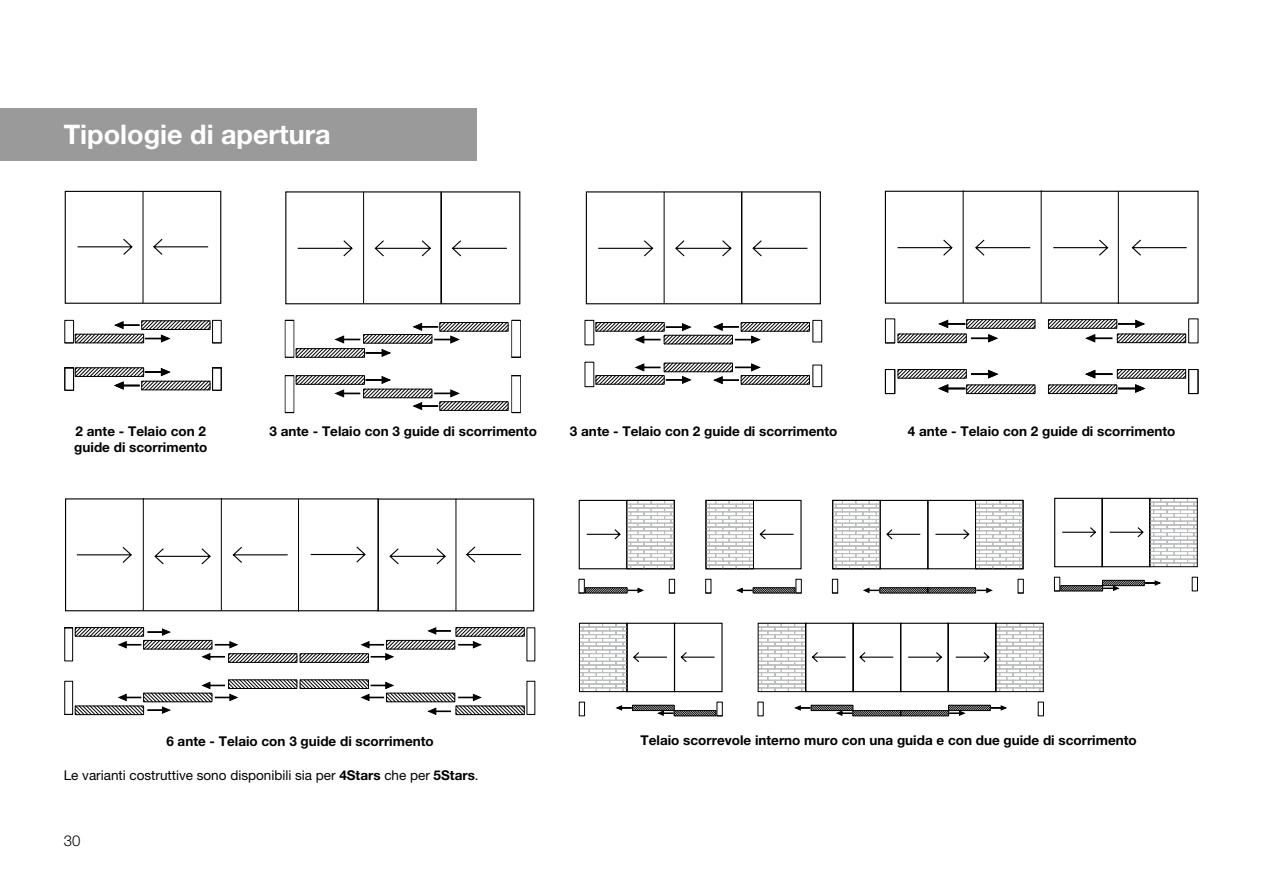
<style>
.page{position:relative;width:1263px;height:893px;background:#fff}
.page>*{position:absolute;margin:0;border:0;box-sizing:border-box;transform-origin:0 0}
.t1{font:700 27px "Helvetica Neue LT Pro";color:#fff}
.t2{font:300 15px "Helvetica Neue LT Pro";color:#000}
.t3{font:700 13.5px/16.2px "Helvetica Neue LT Pro";color:#000}
.t4{font:13.5px "Helvetica Neue LT Pro";color:#000}
.s1{font-weight:700}
</style>
<div class="page">
<div style="left:0;top:108px;width:476px;height:53px;background:#9a9a9a"></div>
<div style="left:212px;top:367px;width:10px;height:24px;border:1px solid #000"></div>
<div style="left:64px;top:367px;width:10px;height:24px;border:1px solid #000"></div>
<div style="left:65px;top:191px;width:156px;height:113px;border:1px solid #000"></div>
<hr style="left:143px;top:191px;width:1px;height:112px;background:#000">
<svg style="left:77px;top:238px;width:132px;height:18px"></svg>
<svg style="left:65px;top:320px;width:156px;height:24px"></svg>
<div style="left:141px;top:320px;width:69px;height:10px;border:1px solid #000"></div>
<svg style="left:65px;top:367px;width:156px;height:23px"></svg>
<div style="left:141px;top:381px;width:69px;height:9px;border:1px solid #000"></div>
<div style="left:511px;top:320px;width:10px;height:38px;border:1px solid #000"></div>
<div style="left:511px;top:375px;width:10px;height:38px;border:1px solid #000"></div>
<div style="left:285px;top:191px;width:235px;height:113px;border:1px solid #000"></div>
<hr style="left:363px;top:192px;width:1px;height:111px;background:#000">
<hr style="left:441px;top:192px;width:1px;height:112px;background:#000">
<svg style="left:297px;top:239px;width:210px;height:19px"></svg>
<svg style="left:295px;top:322px;width:225px;height:36px"></svg>
<div style="left:296px;top:348px;width:69px;height:10px;border:1px solid #000"></div>
<svg style="left:295px;top:375px;width:225px;height:36px"></svg>
<div style="left:296px;top:375px;width:69px;height:10px;border:1px solid #000"></div>
<div style="left:813px;top:320px;width:9px;height:22px;border:1px solid #000"></div>
<div style="left:813px;top:365px;width:9px;height:22px;border:1px solid #000"></div>
<div style="left:586px;top:191px;width:235px;height:113px;border:1px solid #000"></div>
<hr style="left:664px;top:192px;width:1px;height:111px;background:#000">
<hr style="left:741px;top:192px;width:1px;height:112px;background:#000">
<svg style="left:598px;top:239px;width:210px;height:19px"></svg>
<svg style="left:595px;top:362px;width:215px;height:23px"></svg>
<div style="left:664px;top:363px;width:69px;height:9px;border:1px solid #000"></div>
<svg style="left:595px;top:322px;width:215px;height:23px"></svg>
<div style="left:664px;top:335px;width:69px;height:9px;border:1px solid #000"></div>
<div style="left:885px;top:369px;width:10px;height:25px;border:1px solid #000"></div>
<div style="left:1188px;top:319px;width:10px;height:24px;border:1px solid #000"></div>
<div style="left:1188px;top:369px;width:10px;height:25px;border:1px solid #000"></div>
<div style="left:885px;top:191px;width:313px;height:113px;border:1px solid #000"></div>
<hr style="left:963px;top:190px;width:1px;height:113px;background:#000">
<hr style="left:1041px;top:190px;width:1px;height:113px;background:#000">
<hr style="left:1118px;top:191px;width:1px;height:113px;background:#000">
<svg style="left:897px;top:238px;width:290px;height:19px"></svg>
<svg style="left:1048px;top:319px;width:138px;height:24px"></svg>
<div style="left:1117px;top:334px;width:69px;height:9px;border:1px solid #000"></div>
<svg style="left:885px;top:319px;width:151px;height:25px"></svg>
<div style="left:898px;top:334px;width:69px;height:9px;border:1px solid #000"></div>
<svg style="left:897px;top:369px;width:139px;height:25px"></svg>
<div style="left:966px;top:385px;width:69px;height:9px;border:1px solid #000"></div>
<svg style="left:1048px;top:369px;width:138px;height:25px"></svg>
<div style="left:1048px;top:385px;width:69px;height:9px;border:1px solid #000"></div>
<div style="left:65px;top:498px;width:314px;height:113px;border:1px solid #000"></div>
<hr style="left:143px;top:498px;width:1px;height:113px;background:#000">
<hr style="left:221px;top:498px;width:1px;height:113px;background:#000">
<hr style="left:298px;top:499px;width:1px;height:113px;background:#000">
<div style="left:378px;top:498px;width:156px;height:113px;border:1px solid #000"></div>
<hr style="left:456px;top:499px;width:1px;height:112px;background:#000">
<svg style="left:76px;top:545px;width:446px;height:21px"></svg>
<svg style="left:64px;top:627px;width:461px;height:36px"></svg>
<div style="left:300px;top:653px;width:69px;height:10px;border:1px solid #000"></div>
<svg style="left:64px;top:679px;width:461px;height:36px"></svg>
<div style="left:300px;top:679px;width:69px;height:10px;border:1px solid #000"></div>
<div style="left:669px;top:579px;width:6px;height:14px;border:1px solid #000"></div>
<svg style="left:579px;top:587px;width:65px;height:7px"></svg>
<div style="left:579px;top:500px;width:96px;height:69px;border:1px solid #000"></div>
<svg style="left:586px;top:500px;width:89px;height:70px"></svg>
<div style="left:626px;top:500px;width:49px;height:69px;border:1px solid #000"></div>
<div style="left:705px;top:579px;width:6px;height:14px;border:1px solid #000"></div>
<svg style="left:737px;top:587px;width:64px;height:7px"></svg>
<svg style="left:705px;top:500px;width:90px;height:70px"></svg>
<div style="left:705px;top:500px;width:49px;height:69px;border:1px solid #000"></div>
<div style="left:832px;top:579px;width:6px;height:14px;border:1px solid #000"></div>
<div style="left:927px;top:500px;width:96px;height:69px;border:1px solid #000"></div>
<svg style="left:863px;top:587px;width:129px;height:7px"></svg>
<div style="left:927px;top:587px;width:49px;height:6px;border:1px solid #000"></div>
<svg style="left:832px;top:500px;width:89px;height:70px"></svg>
<div style="left:832px;top:500px;width:49px;height:69px;border:1px solid #000"></div>
<svg style="left:934px;top:500px;width:90px;height:70px"></svg>
<div style="left:975px;top:500px;width:48px;height:69px;border:1px solid #000"></div>
<div style="left:1054px;top:498px;width:49px;height:69px;border:1px solid #000"></div>
<hr style="left:1102px;top:498px;width:1px;height:69px;background:#000">
<svg style="left:1062px;top:527px;width:35px;height:11px"></svg>
<svg style="left:1108px;top:497px;width:90px;height:71px"></svg>
<div style="left:1149px;top:498px;width:49px;height:69px;border:1px solid #000"></div>
<svg style="left:1054px;top:577px;width:144px;height:15px"></svg>
<div style="left:674px;top:623px;width:49px;height:69px;border:1px solid #000"></div>
<hr style="left:674px;top:623px;width:1px;height:69px;background:#000">
<svg style="left:680px;top:652px;width:35px;height:10px"></svg>
<svg style="left:579px;top:622px;width:89px;height:70px"></svg>
<div style="left:579px;top:623px;width:48px;height:69px;border:1px solid #000"></div>
<svg style="left:579px;top:702px;width:144px;height:15px"></svg>
<svg style="left:757px;top:622px;width:90px;height:70px"></svg>
<div style="left:853px;top:623px;width:48px;height:69px;border:1px solid #000"></div>
<hr style="left:853px;top:623px;width:1px;height:69px;background:#000">
<svg style="left:859px;top:652px;width:35px;height:11px"></svg>
<svg style="left:955px;top:622px;width:89px;height:70px"></svg>
<div style="left:900px;top:623px;width:49px;height:69px;border:1px solid #000"></div>
<hr style="left:948px;top:623px;width:1px;height:69px;background:#000">
<svg style="left:908px;top:652px;width:35px;height:11px"></svg>
<div style="left:1038px;top:702px;width:6px;height:14px;border:1px solid #000"></div>
<svg style="left:795px;top:705px;width:212px;height:11px"></svg>
<h1 class="t1" style="left:64px;top:118px;width:268px">Tipologie di apertura</h1>
<p class="t3" style="left:74px;top:423px;width:135px">2 ante - Telaio con 2 guide di scorrimento</p>
<p class="t3" style="left:269px;top:423px;width:269px">3 ante - Telaio con 3 guide di scorrimento</p>
<p class="t3" style="left:570px;top:423px;width:269px">3 ante - Telaio con 2 guide di scorrimento</p>
<p class="t3" style="left:908px;top:423px;width:269px">4 ante - Telaio con 2 guide di scorrimento</p>
<p class="t3" style="left:166px;top:733px;width:269px">6 ante - Telaio con 3 guide di scorrimento</p>
<p class="t3" style="left:640px;top:732px;width:498px">Telaio scorrevole interno muro con una guida e con due guide di scorrimento</p>
<p class="t4" style="left:64px;top:767px;width:416px">Le varianti costruttive sono disponibili sia per <span class="s1">4Stars</span> che per <span class="s1">5Stars</span>.</p>
<p class="t2" style="left:64px;top:831px;width:18px">30</p>
</div>
